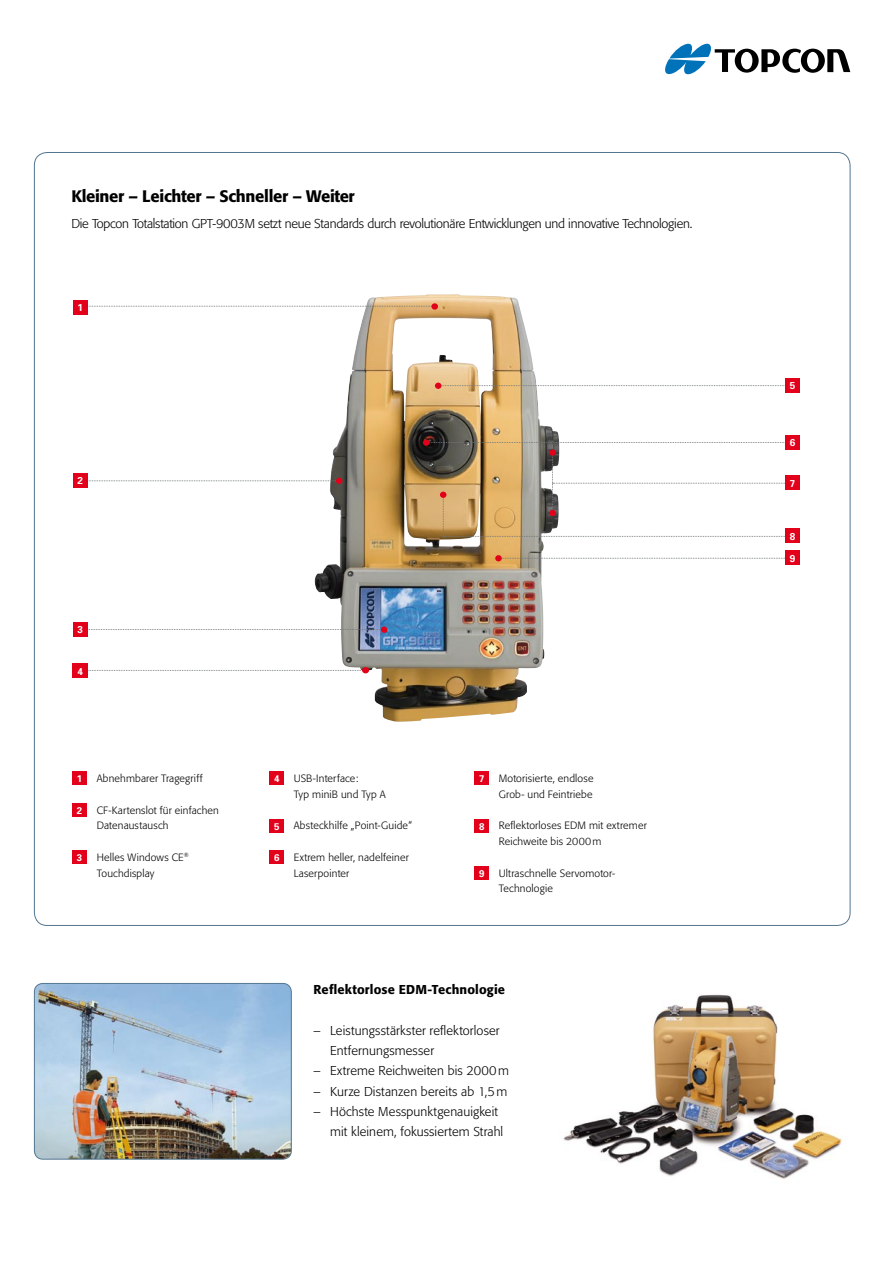
<style>
.page{position:relative;width:893px;height:1263px;background:#fff}
.page>*{position:absolute;margin:0;border:0;box-sizing:border-box;transform-origin:0 0}
.t1{font:500 16.5px "Formata";letter-spacing:-.02em;color:#000}
.t2{font:300 12.75px/20.2px "Formata";letter-spacing:.005em;color:#000}
.t3{font:300 12.75px "Formata";letter-spacing:-.02em;color:#000}
.t4{font:500 12.75px "Formata";letter-spacing:.015em;color:#000}
.t5{font:300 10.5px/15.8px "Formata";letter-spacing:.015em;color:#000}
.t6{font:700 10.05px/21.9px "Univers";color:#fff}
.t7{font:700 9.75px "Univers";color:#fff}
.s1{font-stretch:condensed}
</style>
<div class="page">
<img style="left:563px;top:994px;width:280px;height:185px">
<img style="left:315px;top:294px;width:244px;height:428px">
<svg style="left:665px;top:44px;width:185px;height:30px"></svg>
<div style="left:270px;top:819px;width:14px;height:14px;background:#e2001a"></div>
<div style="left:270px;top:771px;width:14px;height:14px;background:#e2001a"></div>
<div style="left:270px;top:850px;width:14px;height:14px;background:#e2001a"></div>
<div style="left:73px;top:850px;width:14px;height:14px;background:#e2001a"></div>
<div style="left:475px;top:771px;width:14px;height:14px;background:#e2001a"></div>
<div style="left:73px;top:803px;width:14px;height:14px;background:#e2001a"></div>
<div style="left:73px;top:771px;width:14px;height:14px;background:#e2001a"></div>
<div style="left:475px;top:866px;width:14px;height:14px;background:#e2001a"></div>
<div style="left:475px;top:819px;width:14px;height:14px;background:#e2001a"></div>
<svg style="left:88px;top:629px;width:293px;height:1px"></svg>
<svg style="left:88px;top:306px;width:343px;height:1px"></svg>
<svg style="left:88px;top:670px;width:274px;height:1px"></svg>
<svg style="left:429px;top:442px;width:356px;height:1px"></svg>
<svg style="left:502px;top:558px;width:283px;height:1px"></svg>
<div style="left:381px;top:626px;width:6px;height:7px;background:#e2001a;border-radius:50%"></div>
<div style="left:431px;top:303px;width:7px;height:7px;background:#e2001a;border-radius:50%"></div>
<div style="left:362px;top:667px;width:7px;height:6px;background:#e2001a;border-radius:50%"></div>
<svg style="left:435px;top:383px;width:350px;height:6px"></svg>
<svg style="left:88px;top:478px;width:254px;height:6px"></svg>
<div style="left:423px;top:439px;width:6px;height:7px;background:#e2001a;border-radius:50%"></div>
<div style="left:495px;top:555px;width:7px;height:6px;background:#e2001a;border-radius:50%"></div>
<div style="left:73px;top:622px;width:15px;height:14px;background:#e2001a"></div>
<div style="left:73px;top:300px;width:15px;height:14px;background:#e2001a"></div>
<div style="left:73px;top:663px;width:15px;height:14px;background:#e2001a"></div>
<div style="left:785px;top:378px;width:15px;height:14px;background:#e2001a"></div>
<div style="left:73px;top:473px;width:15px;height:15px;background:#e2001a"></div>
<div style="left:785px;top:435px;width:15px;height:14px;background:#e2001a"></div>
<div style="left:785px;top:529px;width:15px;height:14px;background:#e2001a"></div>
<div style="left:785px;top:551px;width:15px;height:14px;background:#e2001a"></div>
<svg style="left:440px;top:452px;width:354px;height:85px"></svg>
<div style="left:785px;top:475px;width:15px;height:15px;background:#e2001a"></div>
<div style="left:549px;top:510px;width:7px;height:6px;background:#e2001a;border-radius:50%"></div>
<div style="left:549px;top:449px;width:7px;height:7px;background:#e2001a;border-radius:50%"></div>
<img style="left:34px;top:983px;width:257px;height:176px">
<div style="left:34px;top:983px;width:258px;height:176px;border:1px solid #537690;border-radius:9px"></div>
<h1 class="t1" style="left:71px;top:186px;width:285px">Kleiner – Leichter – Schneller – Weiter</h1>
<p class="t3" style="left:71px;top:216px;width:622px">Die Topcon Totalstation GPT-9003M setzt neue Standards durch revolutionäre Entwicklungen und innovative Technologien.</p>
<p class="t6" style="left:77px;top:296px;width:7px">1</p>
<p class="t6" style="left:77px;top:470px;width:7px">2</p>
<p class="t6" style="left:77px;top:618px;width:7px">3</p>
<p class="t6" style="left:77px;top:660px;width:7px">4</p>
<p class="t5" style="left:97px;top:771px;width:107px">Abnehmbarer Tragegriff</p>
<p class="t5" style="left:97px;top:802px;width:124px">CF-Kartenslot für einfachen<br>Datenaustausch</p>
<p class="t5" style="left:97px;top:849px;width:94px">Helles Windows CE<sup>®<br></sup>Touchdisplay</p>
<p class="t7" style="left:274px;top:772px;width:7px">4</p>
<p class="t7" style="left:77px;top:772px;width:7px">1</p>
<p class="t7" style="left:77px;top:804px;width:7px">2</p>
<p class="t7" style="left:274px;top:820px;width:7px">5</p>
<p class="t7" style="left:77px;top:851px;width:7px">3</p>
<p class="t7" style="left:274px;top:851px;width:7px">6</p>
<p class="t5" style="left:294px;top:771px;width:94px">USB-Interface:<br>Typ miniB und Typ A</p>
<p class="t5" style="left:294px;top:818px;width:120px">Absteckhilfe „Point-Guide“</p>
<p class="t5" style="left:294px;top:849px;width:116px">Extrem heller, nadelfeiner<br>Laserpointer</p>
<p class="t7" style="left:479px;top:772px;width:7px">7</p>
<p class="t7" style="left:479px;top:820px;width:7px">8</p>
<p class="t7" style="left:479px;top:867px;width:7px">9</p>
<p class="t5" style="left:499px;top:771px;width:96px">Motorisierte, endlose<br>Grob- und Feintriebe</p>
<p class="t5" style="left:499px;top:818px;width:149px">Reflektorloses EDM mit extremer<br>Reichweite bis 2000m</p>
<p class="t5" style="left:499px;top:865px;width:118px">Ultraschnelle Servomotor-<br>Technologie</p>
<p class="t4" style="left:314px;top:982px;width:193px">Reflektorlose EDM-Technologie</p>
<p class="t2" style="left:330px;top:1020px;width:171px;text-indent:-16px"><span class="s1">—</span> Leistungsstärkster reflektorloser<br>Entfernungsmesser</p>
<p class="t2" style="left:314px;top:1061px;width:197px"><span class="s1">—</span> Extreme Reichweiten bis 2000m</p>
<p class="t2" style="left:314px;top:1081px;width:195px"><span class="s1">—</span> Kurze Distanzen bereits ab 1,5m</p>
<p class="t2" style="left:330px;top:1101px;width:175px;text-indent:-16px"><span class="s1">—</span> Höchste Messpunktgenauigkeit mit kleinem, fokussiertem Strahl</p>
<p class="t6" style="left:790px;top:374px;width:7px">5</p>
<p class="t6" style="left:790px;top:431px;width:7px">6</p>
<p class="t6" style="left:790px;top:472px;width:7px">7</p>
<p class="t6" style="left:790px;top:525px;width:7px">8<br>9</p>
</div>
